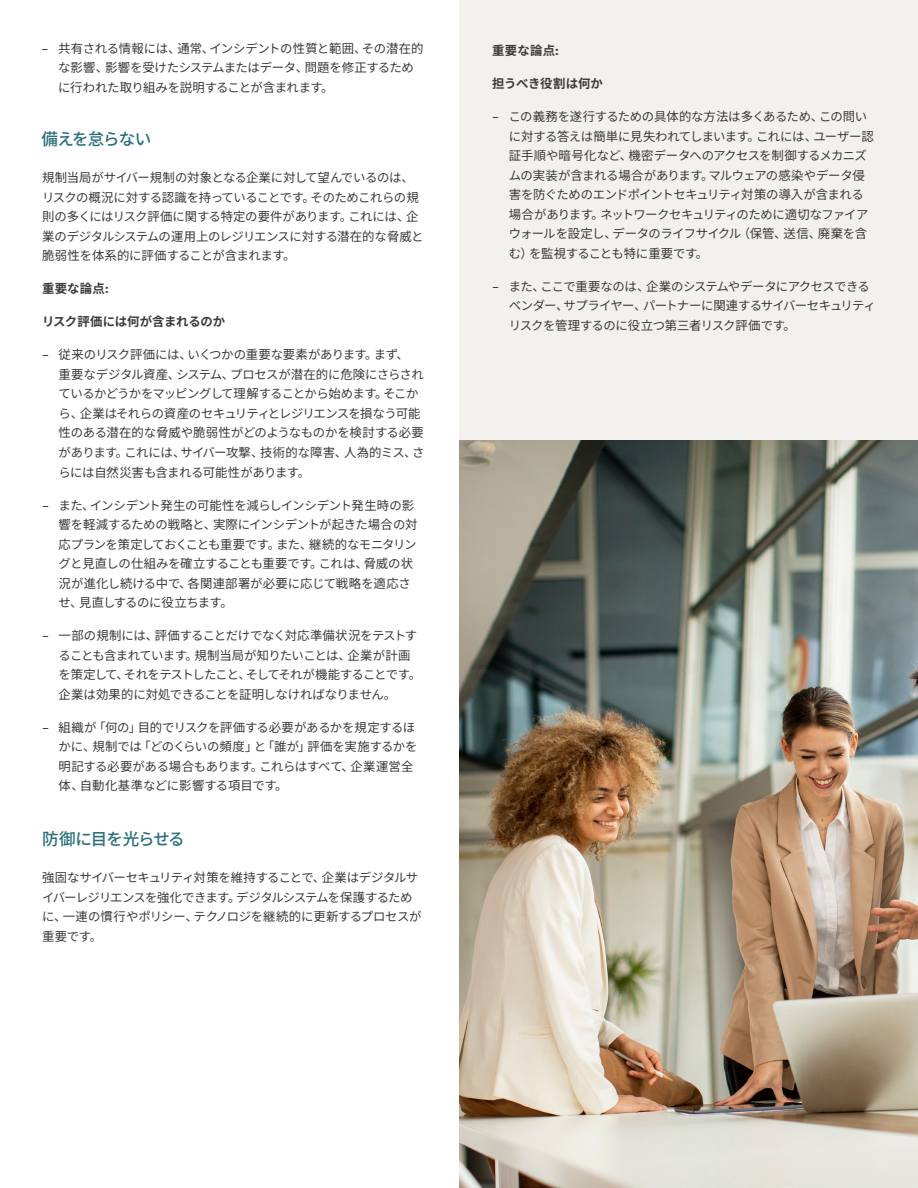
<style>
.page{position:relative;width:918px;height:1188px;background:#fff}
.page>*{position:absolute;margin:0;border:0;box-sizing:border-box;transform-origin:0 0}
.t1{font:500 16.5px "Noto Sans JP";letter-spacing:-.055em;color:#29707a}
.t2{font:12.3px/19.5px "Noto Sans JP";letter-spacing:-.025em;color:#3d3c3c}
.t3{font:700 12.3px "Noto Sans JP";letter-spacing:.01em;color:#3d3c3c}
.t4{font:700 12.3px "Noto Sans JP";letter-spacing:-.01em;color:#3d3c3c}
.s1{font-family:"TWK Everett"}
</style>
<div class="page">
<div style="left:459px;top:0;width:459px;height:440px;background:#f2f1ee"></div>
<img style="left:459px;top:440px;width:459px;height:748px">
<p class="t2" style="left:58px;top:39px;width:367px;text-indent:-17px"><span class="s1">–</span> 共有される情報には、通常、インシデントの性質と範囲、その潜在的な影響、影響を受けたシステムまたはデータ、問題を修正するために行われた取り組みを説明することが含まれます。</p>
<p class="t3" style="left:492px;top:44px;width:68px">重要な論点<span class="s1">:</span></p>
<p class="t3" style="left:492px;top:77px;width:112px">担うべき役割は何か</p>
<p class="t2" style="left:509px;top:107px;width:367px;text-indent:-17px"><span class="s1">–</span> この義務を遂行するための具体的な方法は多くあるため、この問いに対する答えは簡単に見失われてしまいます。これには、ユーザー認証手順や暗号化など、機密データへのアクセスを制御するメカニズムの実装が含まれる場合があります。マルウェアの感染やデータ侵害を防ぐためのエンドポイントセキュリティ対策の導入が含まれる場合があります。ネットワークセキュリティのために適切なファイアウォールを設定し、データのライフサイクル（保管、送信、廃棄を含む）を監視することも特に重要です。</p>
<p class="t2" style="left:509px;top:277px;width:368px;text-indent:-17px"><span class="s1">–</span> また、ここで重要なのは、企業のシステムやデータにアクセスできるベンダー、サプライヤー、パートナーに関連するサイバーセキュリティリスクを管理するのに役立つ第三者リスク評価です。</p>
<h1 class="t1" style="left:42px;top:130px;width:111px">備えを怠らない</h1>
<p class="t2" style="left:42px;top:168px;width:383px">規制当局がサイバー規制の対象となる企業に対して望んでいるのは、リスクの概況に対する認識を持っていることです。そのためこれらの規則の多くにはリスク評価に関する特定の要件があります。これには、企業のデジタルシステムの運用上のレジリエンスに対する潜在的な脅威と脆弱性を体系的に評価することが含まれます。</p>
<p class="t3" style="left:42px;top:282px;width:68px">重要な論点<span class="s1">:</span></p>
<p class="t4" style="left:42px;top:315px;width:185px">リスク評価には何が含まれるのか</p>
<p class="t2" style="left:59px;top:345px;width:367px;text-indent:-17px"><span class="s1">–</span> 従来のリスク評価には、いくつかの重要な要素があります。まず、<br>重要なデジタル資産、システム、プロセスが潜在的に危険にさらされているかどうかをマッピングして理解することから始めます。そこから、企業はそれらの資産のセキュリティとレジリエンスを損なう可能性のある潜在的な脅威や脆弱性がどのようなものかを検討する必要があります。これには、サイバー攻撃、技術的な障害、人為的ミス、さらには自然災害も含まれる可能性があります。</p>
<p class="t2" style="left:59px;top:496px;width:360px;text-indent:-17px"><span class="s1">–</span> また、インシデント発生の可能性を減らしインシデント発生時の影響を軽減するための戦略と、実際にインシデントが起きた場合の対応プランを策定しておくことも重要です。また、継続的なモニタリングと見直しの仕組みを確立することも重要です。これは、脅威の状況が進化し続ける中で、各関連部署が必要に応じて戦略を適応させ、見直しするのに役立ちます。</p>
<p class="t2" style="left:59px;top:626px;width:364px;text-indent:-17px"><span class="s1">–</span> 一部の規制には、評価することだけでなく対応準備状況をテストすることも含まれています。規制当局が知りたいことは、企業が計画を策定して、それをテストしたこと、そしてそれが機能することです。企業は効果的に対処できることを証明しなければなりません。</p>
<p class="t2" style="left:59px;top:718px;width:360px;text-indent:-17px"><span class="s1">–</span> 組織が「何の」目的でリスクを評価する必要があるかを規定するほかに、規制では「どのくらいの頻度」と「誰が」評価を実施するかを明記する必要がある場合もあります。これらはすべて、企業運営全体、自動化基準などに影響する項目です。</p>
<h1 class="t1" style="left:42px;top:830px;width:144px">防御に目を光らせる</h1>
<p class="t2" style="left:42px;top:868px;width:381px">強固なサイバーセキュリティ対策を維持することで、企業はデジタルサイバーレジリエンスを強化できます。デジタルシステムを保護するために、一連の慣行やポリシー、テクノロジを継続的に更新するプロセスが重要です。</p>
</div>
